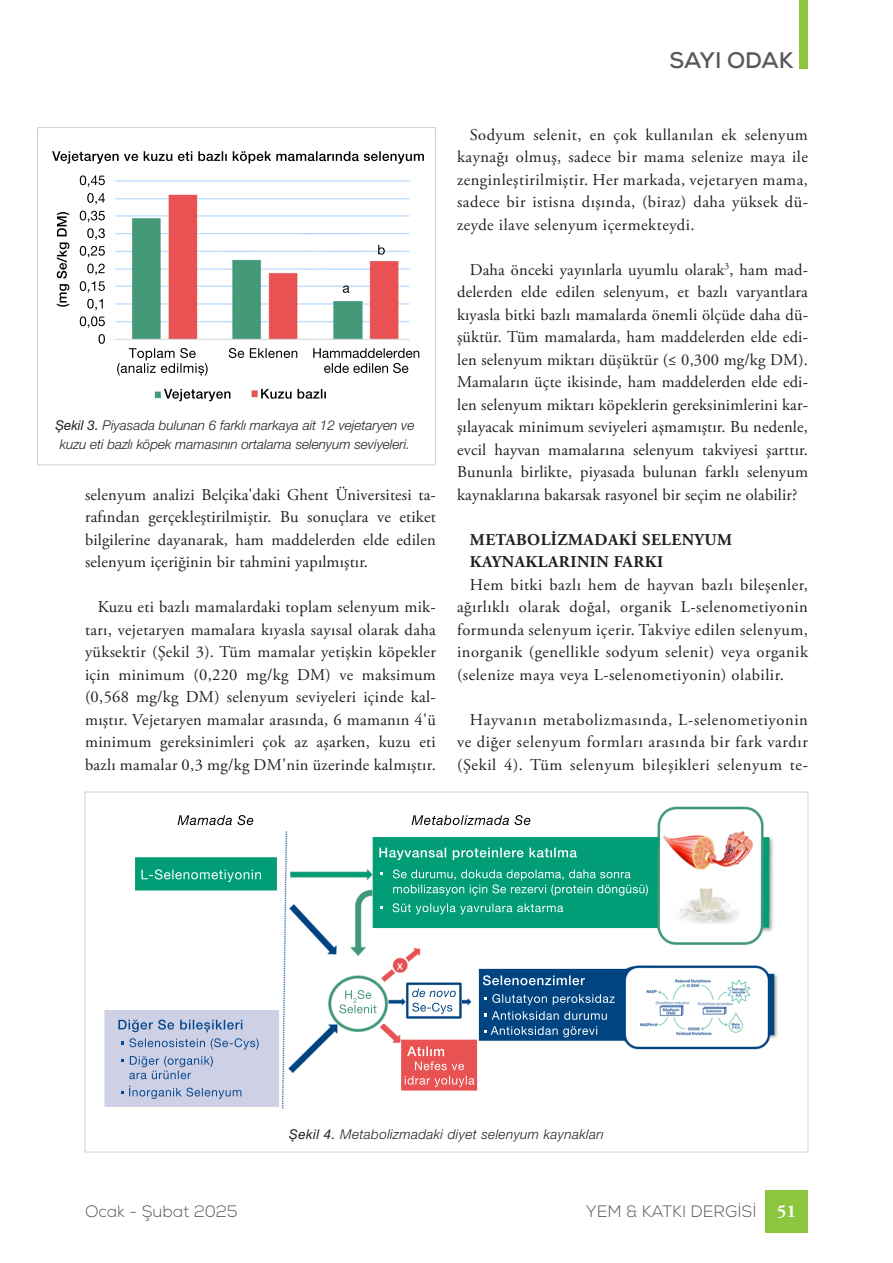
<style>
.page{position:relative;width:893px;height:1263px;background:#fff}
.page>*{position:absolute;margin:0;border:0;box-sizing:border-box;transform-origin:0 0}
.t1{font:700 22.5px "Nexa";letter-spacing:-.005em;color:#57585a}
.sonraki_paragraflar{font:16.5px/22.5px "Adobe Garamond Pro";letter-spacing:.02em;color:#231f20;text-align:justify}
.ara_başlık{font:700 16.5px "Adobe Garamond Pro";letter-spacing:.03em;color:#231f20}
.t2{font:300 16.5px "Nexa";color:#57585a}
.grafik_yazıları{font:italic 300 13.5px/19.5px "Helvetica Neue LT Pro";color:#231f20;text-align:center}
.grafik_yazıları-2{font:italic 300 13.5px "Helvetica Neue LT Pro";letter-spacing:.03em;color:#231f20}
.s1{font-weight:400}
.s2{font-family:"Adobe Garamond Pro";font-weight:700;font-size:18px;color:#fff}
</style>
<div class="page">
<div style="left:799px;top:0;width:9px;height:69px;background:#8bc63e"></div>
<div style="left:765px;top:1191px;width:43px;height:42px;background:#8bc63e"></div>
<img style="left:104px;top:806px;width:674px;height:302px">
<img style="left:52px;top:151px;width:372px;height:251px">
<div style="left:37px;top:127px;width:399px;height:338px;border:1px solid #d1d2d4"></div>
<h1 class="t1" style="left:669px;top:46px;width:125px">SAYI ODAK</h1>
<p class="grafik_yazıları" style="left:55px;top:415px;width:361px"><span class="s1">Şekil 3.</span> Piyasada bulunan 6 farklı markaya ait 12 vejetaryen ve kuzu eti bazlı köpek mamasının ortalama selenyum seviyeleri.</p>
<p class="sonraki_paragraflar" style="left:85px;top:484px;width:352px">selenyum analizi Belçika'daki Ghent Üniversitesi ta&shy;rafından gerçekleştirilmiştir. Bu sonuçlara ve etiket bilgilerine dayanarak, ham maddelerden elde edilen selenyum içeriğinin bir tahmini yapılmıştır.</p>
<p class="sonraki_paragraflar" style="left:85px;top:596px;width:352px;text-indent:13px">Kuzu eti bazlı mamalardaki toplam selenyum mik&shy;tarı, vejetaryen mamalara kıyasla sayısal olarak daha yüksektir (Şekil 3). Tüm mamalar yetişkin köpekler için minimum (0,220 mg/kg DM) ve maksimum (0,568 mg/kg DM) selenyum seviyeleri içinde kal&shy;mıştır. Vejetaryen mamalar arasında, 6 mamanın 4'ü minimum gereksinimleri çok az aşarken, kuzu eti bazlı mamalar 0,3 mg/kg DM'nin üzerinde kalmıştır.</p>
<p class="sonraki_paragraflar" style="left:457px;top:124px;width:352px;text-indent:13px">Sodyum selenit, en çok kullanılan ek selenyum kaynağı olmuş, sadece bir mama selenize maya ile zenginleştirilmiştir. Her markada, vejetaryen mama, sadece bir istisna dışında, (biraz) daha yüksek dü&shy;zeyde ilave selenyum içermekteydi.</p>
<p class="sonraki_paragraflar" style="left:457px;top:259px;width:352px;text-indent:13px">Daha önceki yayınlarla uyumlu olarak<sup>3</sup>, ham mad&shy;delerden elde edilen selenyum, et bazlı varyantlara kıyasla bitki bazlı mamalarda önemli ölçüde daha dü&shy;şüktür. Tüm mamalarda, ham maddelerden elde edi&shy;len selenyum miktarı düşüktür (≤ 0,300 mg/kg DM).<br>Mamaların üçte ikisinde, ham maddelerden elde edi&shy;len selenyum miktarı köpeklerin gereksinimlerini kar&shy;şılayacak minimum seviyeleri aşmamıştır. Bu nedenle, evcil hayvan mamalarına selenyum takviyesi şarttır.<br>Bununla birlikte, piyasada bulunan farklı selenyum kaynaklarına bakarsak rasyonel bir seçim ne olabilir?</p>
<p class="ara_başlık" style="left:470px;top:530px;width:264px">METABOLİZMADAKİ SELENYUM</p>
<p class="ara_başlık" style="left:470px;top:552px;width:195px">KAYNAKLARININ FARKI</p>
<p class="sonraki_paragraflar" style="left:457px;top:574px;width:352px;text-indent:13px">Hem bitki bazlı hem de hayvan bazlı bileşenler, ağırlıklı olarak doğal, organik L-selenometiyonin formunda selenyum içerir. Takviye edilen selenyum, inorganik (genellikle sodyum selenit) veya organik (selenize maya veya L-selenometiyonin) olabilir.</p>
<p class="sonraki_paragraflar" style="left:457px;top:709px;width:352px;text-indent:13px">Hayvanın metabolizmasında, L-selenometiyonin ve diğer selenyum formları arasında bir fark vardır (Şekil 4). Tüm selenyum bileşikleri selenyum te-</p>
<p class="grafik_yazıları-2" style="left:289px;top:1126px;width:316px"><span class="s1">Şekil 4.</span> Metabolizmadaki diyet selenyum kaynakları</p>
<p class="t2" style="left:85px;top:1201px;width:154px">Ocak - Şubat 2025</p>
<p class="t2" style="left:586px;top:1201px;width:212px">YEM &amp; KATKI DERGİSİ <span class="s2">51</span></p>
</div>
